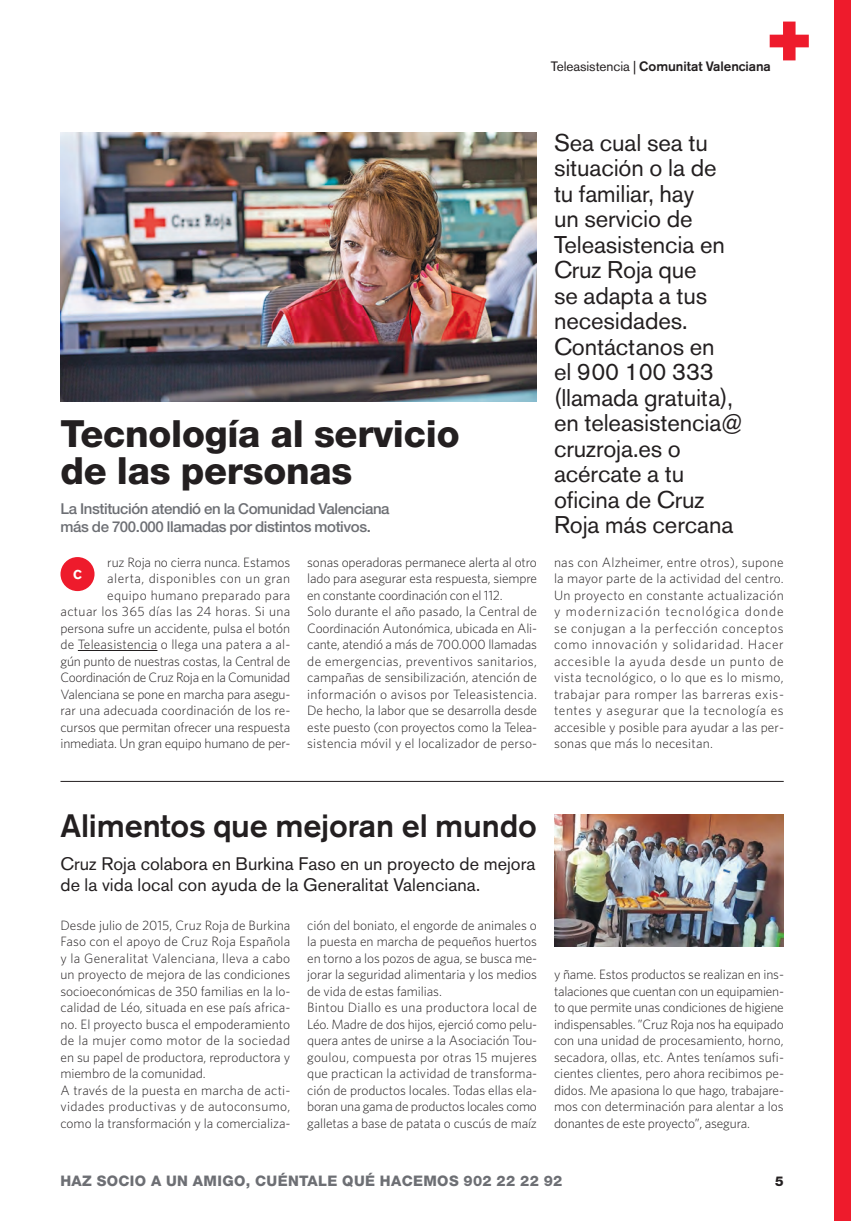
<style>
.page{position:relative;width:851px;height:1221px;background:#fff}
.page>*{position:absolute;margin:0;border:0;box-sizing:border-box;transform-origin:0 0}
.t1{font:800 37.5px/37.5px "Helvetica Neue";letter-spacing:-.005em;color:#231f20}
.t2{font:500 32.1px "Akzidenz Grotesk BE";letter-spacing:-.005em;color:#231f20}
.t3{font:24px/25.5px "Akzidenz Grotesk BE";letter-spacing:-.005em;color:#231f20}
.t4{font:18px/21px "Akzidenz Grotesk BE";letter-spacing:.005em;color:#231f20}
.t5{font:500 15px/18px "Helvetica Neue";letter-spacing:-.025em;color:#6d6f74}
.t6{font:800 14.55px "Helvetica Neue";letter-spacing:.025em;color:#6d6f74}
.t7{font:300 13.5px/16.5px "Whitney";letter-spacing:-.005em;color:#231f20}
.t8{font:500 13.5px "Akzidenz Grotesk BE";letter-spacing:-.005em;color:#231f20}
.t9{font:800 13.5px "Helvetica Neue";color:#231f20}
.t10{font:700 12.75px "Akzidenz Grotesk BE";color:#fff}
.s1{font-weight:400}
</style>
<div class="page">
<div style="left:834px;top:0;width:17px;height:1221px;background:#ee1b2c"></div>
<hr style="left:78px;top:650px;width:79px;height:1px;background:#231f20">
<hr style="left:60px;top:781px;width:723px;height:1px;background:#231f20">
<svg style="left:769px;top:22px;width:39px;height:38px"></svg>
<div style="left:60px;top:557px;width:34px;height:34px;background:#ee1b2c;border-radius:50%"></div>
<img style="left:60px;top:133px;width:477px;height:268px">
<img style="left:554px;top:814px;width:229px;height:132px">
<p class="t8" style="left:551px;top:62px;width:221px"><span class="s1">Teleasistencia |</span> Comunitat Valenciana</p>
<h1 class="t1" style="left:60px;top:418px;width:400px">Tecnología al servicio de las personas</h1>
<p class="t5" style="left:60px;top:501px;width:330px">La Institución atendió en la Comunidad Valenciana más de 700.000 llamadas por distintos motivos.</p>
<p class="t7" style="left:60px;top:555px;width:231px;text-align:right">ruz Roja no cierra nunca. Estamos<br>alerta, disponibles con un gran<br>equipo humano preparado para<br>actuar los 365 días las 24 horas. Si una persona sufre un accidente, pulsa el botón de Teleasistencia o llega una patera a al&shy;gún punto de nuestras costas, la Central de Coordinación de Cruz Roja en la Comunidad Valenciana se pone en marcha para asegu&shy;rar una adecuada coordinación de los re&shy;cursos que permitan ofrecer una respuesta inmediata. Un gran equipo humano de per-</p>
<p class="t10" style="left:73px;top:570px;width:10px">C</p>
<p class="t7" style="left:307px;top:555px;width:231px">sonas operadoras permanece alerta al otro lado para asegurar esta respuesta, siempre en constante coordinación con el 112.<br>Solo durante el año pasado, la Central de Coordinación Autonómica, ubicada en Ali&shy;cante, atendió a más de 700.000 llamadas de emergencias, preventivos sanitarios, campañas de sensibilización, atención de información o avisos por Teleasistencia.<br>De hecho, la labor que se desarrolla desde este puesto (con proyectos como la Telea&shy;sistencia móvil y el localizador de perso-</p>
<p class="t3" style="left:554px;top:132px;width:190px">Sea cual sea tu situación o la de<br>tu familiar, hay<br>un servicio de<br>Teleasistencia en<br>Cruz Roja que<br>se adapta a tus necesidades.<br>Contáctanos en<br>el 900 100 333 (llamada gratuita), en teleasistencia@ cruzroja.es o acércate a tu oficina de Cruz<br>Roja más cercana</p>
<p class="t7" style="left:554px;top:555px;width:231px;text-align:justify">nas con Alzheimer, entre otros), supone la mayor parte de la actividad del centro.<br>Un proyecto en constante actualización y modernización tecnológica donde se conjugan a la perfección conceptos como innovación y solidaridad. Hacer accesible la ayuda desde un punto de vista tecnológico, o lo que es lo mismo, trabajar para romper las barreras exis&shy;tentes y asegurar que la tecnología es accesible y posible para ayudar a las per&shy;sonas que más lo necesitan.</p>
<h2 class="t2" style="left:60px;top:813px;width:478px">Alimentos que mejoran el mundo</h2>
<h3 class="t4" style="left:60px;top:855px;width:476px">Cruz Roja colabora en Burkina Faso en un proyecto de mejora de la vida local con ayuda de la Generalitat Valenciana.</h3>
<p class="t7" style="left:60px;top:918px;width:231px">Desde julio de 2015, Cruz Roja de Burkina Faso con el apoyo de Cruz Roja Española y la Generalitat Valenciana, lleva a cabo un proyecto de mejora de las condiciones socioeconómicas de 350 familias en la lo&shy;calidad de Léo, situada en ese país africa&shy;no. El proyecto busca el empoderamiento de la mujer como motor de la sociedad en su papel de productora, reproductora y miembro de la comunidad.<br>A través de la puesta en marcha de acti&shy;vidades productivas y de autoconsumo, como la transformación y la comercializa-</p>
<p class="t7" style="left:307px;top:917px;width:231px">ción del boniato, el engorde de animales o la puesta en marcha de pequeños huertos en torno a los pozos de agua, se busca me&shy;jorar la seguridad alimentaria y los medios de vida de estas familias.<br>Bintou Diallo es una productora local de Léo. Madre de dos hijos, ejerció como pelu&shy;quera antes de unirse a la Asociación Tou&shy;goulou, compuesta por otras 15 mujeres que practican la actividad de transforma&shy;ción de productos locales. Todas ellas ela&shy;boran una gama de productos locales como galletas a base de patata o cuscús de maíz</p>
<p class="t7" style="left:554px;top:967px;width:231px;text-align:justify">y ñame. Estos productos se realizan en ins&shy;talaciones que cuentan con un equipamien&shy;to que permite unas condiciones de higiene indispensables. ”Cruz Roja nos ha equipado con una unidad de procesamiento, horno, secadora, ollas, etc. Antes teníamos sufi&shy;cientes clientes, pero ahora recibimos pe&shy;didos. Me apasiona lo que hago, trabajare&shy;mos con determinación para alentar a los donantes de este proyecto”, asegura.</p>
<p class="t6" style="left:60px;top:1175px;width:503px">HAZ SOCIO A UN AMIGO, CUÉNTALE QUÉ HACEMOS 902 22 22 92</p>
<p class="t9" style="left:775px;top:1176px;width:10px">5</p>
</div>
